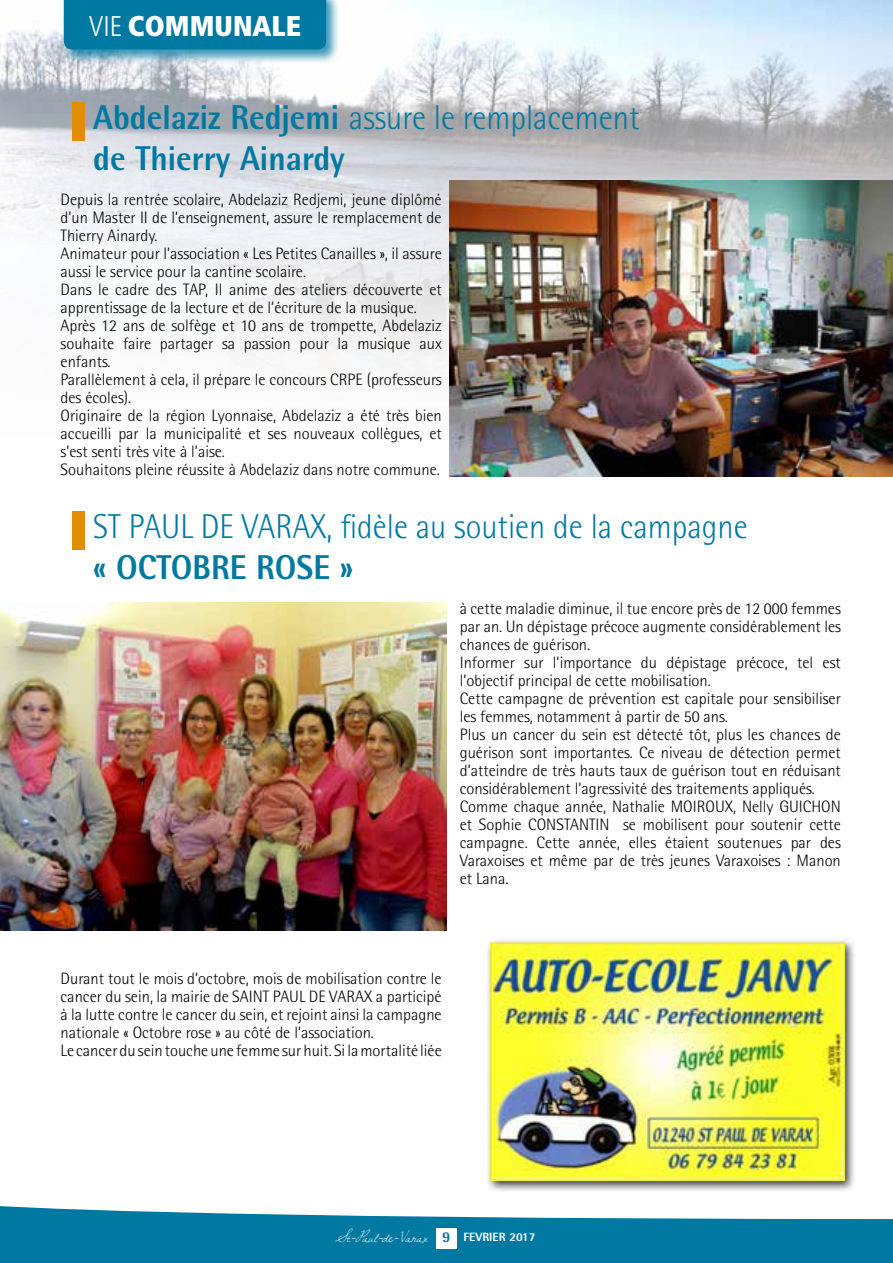
<style>
.page{position:relative;width:893px;height:1263px;background:#fff}
.page>*{position:absolute;margin:0;border:0;box-sizing:border-box;transform-origin:0 0}
.t1{font:800 34.5px/41.4px "Rotis Semi Sans Std";color:#0079a2;scale:.94 1}
.t2{font:300 34.5px "Rotis Semi Sans Std";color:#0079a2;scale:.94 1}
.t3{font:900 condensed 28.5px "Frutiger LT Std";color:#fff}
.t4{font:300 16.5px/18px "Rotis Semi Sans Std";color:#000}
.t5{font:italic 13.5px "Dawningofa New Day";color:#fff}
.s1{font-weight:300}
.s2{font-family:"Rotis Semi Sans Std";font-weight:800;font-style:normal;font-size:15px;color:#0079a2}
.s3{font-family:"Rotis Semi Sans Std";font-weight:800;font-style:normal;font-size:12px}
</style>
<div class="page">
<img style="left:0;top:0;width:893px;height:378px">
<svg style="left:0;top:1206px;width:893px;height:57px;fill:#0079a2"></svg>
<div style="left:436px;top:1228px;width:21px;height:21px;background:#fff"></div>
<div style="left:62px;top:0;width:278px;height:64px;background:#0079a2;opacity:.75"></div>
<div style="left:64px;top:0;width:262px;height:50px;background:#0079a2"></div>
<div style="left:72px;top:103px;width:13px;height:38px;background:#e28e04"></div>
<div style="left:72px;top:511px;width:13px;height:38px;background:#e28e04"></div>
<img style="left:449px;top:181px;width:444px;height:295px">
<div style="left:485px;top:937px;width:371px;height:255px;background:#000;opacity:.75"></div>
<img style="left:493px;top:946px;width:349px;height:232px">
<div style="left:490px;top:943px;width:355px;height:238px;border:2px solid #ffed00"></div>
<img style="left:0;top:602px;width:446px;height:328px">
<h2 class="t3" style="left:89px;top:9px;width:214px"><span class="s1">VIE</span> COMMUNALE</h2>
<h1 class="t1" style="left:93px;top:96px;width:583px">Abdelaziz Redjemi <span class="s1">assure le remplacement </span>de Thierry Ainardy</h1>
<p class="t4" style="left:61px;top:191px;width:383px">Depuis la rentrée scolaire, Abdelaziz Redjemi, jeune diplômé d’un Master II de l’enseignement, assure le remplacement de Thierry Ainardy.<br>Animateur pour l’association « Les Petites Canailles », il assure aussi le service pour la cantine scolaire.<br>Dans le cadre des TAP, Il anime des ateliers découverte et apprentissage de la lecture et de l’écriture de la musique.<br>Après 12 ans de solfège et 10 ans de trompette, Abdelaziz souhaite faire partager sa passion pour la musique aux enfants.<br>Parallèlement à cela, il prépare le concours CRPE (professeurs des écoles).<br>Originaire de la région Lyonnaise, Abdelaziz a été très bien accueilli par la municipalité et ses nouveaux collègues, et s’est senti très vite à l’aise.<br>Souhaitons pleine réussite à Abdelaziz dans notre commune.</p>
<h1 class="t2" style="left:93px;top:506px;width:698px">ST PAUL DE VARAX, fidèle au soutien de la campagne</h1>
<h1 class="t1" style="left:93px;top:546px;width:278px">« OCTOBRE ROSE »</h1>
<p class="t4" style="left:460px;top:599px;width:383px">à cette maladie diminue, il tue encore près de 12 000 femmes par an. Un dépistage précoce augmente considérablement les chances de guérison.<br>Informer sur l’importance du dépistage précoce, tel est l’objectif principal de cette mobilisation.<br>Cette campagne de prévention est capitale pour sensibiliser les femmes, notamment à partir de 50 ans.<br>Plus un cancer du sein est détecté tôt, plus les chances de guérison sont importantes. Ce niveau de détection permet d’atteindre de très hauts taux de guérison tout en réduisant considérablement l’agressivité des traitements appliqués.<br>Comme chaque année, Nathalie MOIROUX, Nelly GUICHON et Sophie CONSTANTIN se mobilisent pour soutenir cette campagne. Cette année, elles étaient soutenues par des Varaxoises et même par de très jeunes Varaxoises : Manon et Lana.</p>
<p class="t4" style="left:61px;top:969px;width:383px">Durant tout le mois d’octobre, mois de mobilisation contre le cancer du sein, la mairie de SAINT PAUL DE VARAX a participé à la lutte contre le cancer du sein, et rejoint ainsi la campagne nationale « Octobre rose » au côté de l’association.<br>Le cancer du sein touche une femme sur huit. Si la mortalité liée</p>
<p class="t5" style="left:335px;top:1230px;width:202px">St-Paul-de-Varax <span class="s2">9</span> <span class="s3">F E V R I E R 2 0 1 7</span></p>
</div>
